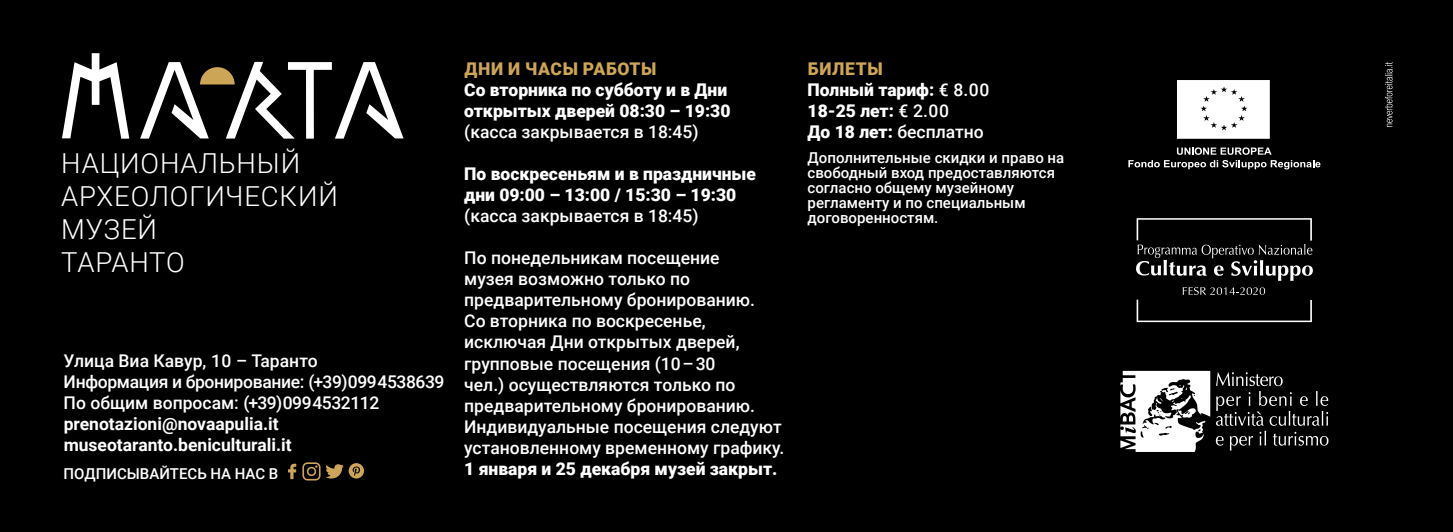
<style>
.page{position:relative;width:1453px;height:532px;background:#fff}
.page>*{position:absolute;margin:0;border:0;box-sizing:border-box;transform-origin:0 0}
.t1{font:300 27.5px/33px "Roboto";letter-spacing:.03em;color:#fff}
.t2{font:500 17.5px/21px "Roboto";color:#fff}
.t3{font:900 17.5px/21px "Roboto";color:#fff}
.t4{font:500 17.5px/21px "Roboto";letter-spacing:-.02em;color:#fff}
.t5{font:700 17.5px/21px "Roboto";color:#fff}
.t6{font:900 17.5px "Roboto";letter-spacing:.035em;color:#cca556}
.t7{font:500 15px/15px "Roboto";color:#fff}
.s1{color:#cca556}
.s2{font-weight:500}
</style>
<div class="page">
<div style="left:0;top:0;width:1453px;height:531px;background:#000"></div>
<svg style="left:140px;top:62px;width:263px;height:77px"></svg>
<svg style="left:62px;top:53px;width:67px;height:86px"></svg>
<svg style="left:1177px;top:80px;width:93px;height:59px;background:#f6f6f6"></svg>
<svg style="left:1128px;top:147px;width:192px;height:22px"></svg>
<svg style="left:1136px;top:218px;width:177px;height:63px"></svg>
<svg style="left:1136px;top:287px;width:176px;height:35px"></svg>
<svg style="left:1385px;top:62px;width:7px;height:65px"></svg>
<svg style="left:288px;top:463px;width:8px;height:16px"></svg>
<svg style="left:302px;top:462px;width:42px;height:18px"></svg>
<div style="left:349px;top:463px;width:15px;height:15px;background:#cca556;border-radius:50%"></div>
<svg style="left:353px;top:466px;width:7px;height:10px"></svg>
<svg style="left:1216px;top:372px;width:112px;height:78px"></svg>
<svg style="left:1120px;top:371px;width:90px;height:81px"></svg>
<h1 class="t1" style="left:61px;top:145px;width:278px">НАЦИОНАЛЬНЫЙ<br>АРХЕОЛОГИЧЕСКИЙ<br>МУЗЕЙ<br>ТАРАНТО</h1>
<p class="t4" style="left:64px;top:349px;width:382px">Улица Виа Кавур, 10 – Таранто<br>Информация и бронирование: (+39) 0994538639<br>По общим вопросам: (+39)0994532112</p>
<p class="t5" style="left:64px;top:412px;width:229px">prenotazioni@novaapulia.it museotaranto.beniculturali.it</p>
<p class="t7" style="left:64px;top:465px;width:216px">ПОДПИСЫВАЙТЕСЬ НА НАС В</p>
<p class="t6" style="left:464px;top:57px;width:193px">ДНИ И ЧАСЫ РАБОТЫ</p>
<p class="t3" style="left:464px;top:79px;width:268px">Со вторника по субботу и в Дни открытых дверей 08:30 – 19:30</p>
<p class="t2" style="left:464px;top:121px;width:236px">(касса закрывается в 18:45)</p>
<p class="t3" style="left:464px;top:163px;width:293px">По воскресеньям и в праздничные дни 09:00 – 13:00 / 15:30 – 19:30</p>
<p class="t2" style="left:464px;top:205px;width:236px">(касса закрывается в 18:45)</p>
<p class="t2" style="left:464px;top:247px;width:321px">По понедельникам посещение<br>музея возможно только по предварительному бронированию.<br>Со вторника по воскресенье, исключая Дни открытых дверей, групповые посещения (10 – 30<br>чел.) осуществляются только по предварительному бронированию.<br>Индивидуальные посещения следуют установленному временному графику.</p>
<p class="t3" style="left:464px;top:457px;width:315px">1 января и 25 декабря музей закрыт.</p>
<p class="t3" style="left:807px;top:58px;width:183px"><span class="s1">БИЛЕТЫ<br></span>Полный тариф: <span class="s2">€ 8.00<br></span>18-25 лет: <span class="s2">€ 2.00<br></span>До 18 лет: <span class="s2">бесплатно</span></p>
<p class="t7" style="left:807px;top:150px;width:258px">Дополнительные скидки и право на свободный вход предоставляются согласно общему музейному регламенту и по специальным договоренностям.</p>
</div>
